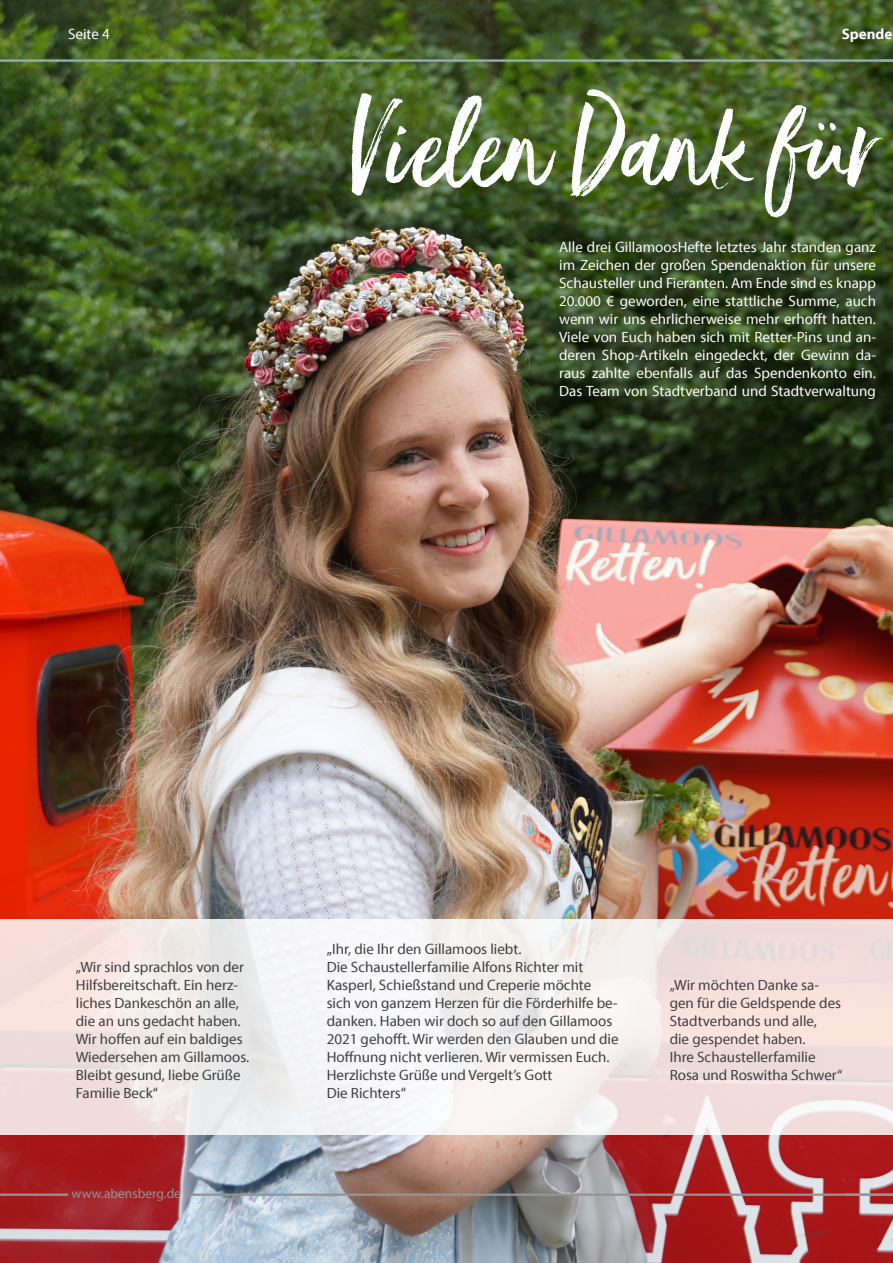
<style>
.page{position:relative;width:893px;height:1263px;background:#fff}
.page>*{position:absolute;margin:0;border:0;box-sizing:border-box;transform-origin:0 0}
.Überschrift{font:108px "Ernestand Emily";color:#fdfdfd}
.Text{font:15px/18px "Myriad Pro";color:#3e3e3f}
.Text-2{font:15px/18px "Myriad Pro";color:#fdfdfd;text-align:justify}
.Fuß_Kopfzeile{font:15px "Myriad Pro";color:#fefefe}
.Fuß_Kopfzeile-2{font:700 15px "Myriad Pro";color:#fefefe}
.t1{font:13.5px "Myriad Pro";color:#939598}
</style>
<div class="page">
<img style="left:0;top:0;width:893px;height:1263px">
<hr style="left:186px;top:1193px;width:707px;height:3px;background:#939598">
<hr style="left:0;top:1193px;width:68px;height:3px;background:#939598">
<hr style="left:0;top:59px;width:893px;height:3px;background:#91adb0">
<svg style="left:0;top:919px;width:893px;height:216px"></svg>
<p class="Fuß_Kopfzeile" style="left:68px;top:24px;width:43px">Seite 4</p>
<p class="Fuß_Kopfzeile-2" style="left:842px;top:24px;width:52px">Spende</p>
<p class="Überschrift" style="left:349px;top:80px;width:530px">Vielen Dank für</p>
<p class="Text-2" style="left:559px;top:238px;width:318px">Alle drei GillamoosHefte letztes Jahr standen ganz im Zeichen der großen Spendenaktion für unsere Schausteller und Fieranten. Am Ende sind es knapp 20.000 € geworden, eine stattliche Summe, auch wenn wir uns ehrlicherweise mehr erhofft hatten.<br>Viele von Euch haben sich mit Retter-Pins und an&shy;deren Shop-Artikeln eingedeckt, der Gewinn da&shy;raus zahlte ebenfalls auf das Spendenkonto ein.<br>Das Team von Stadtverband und Stadtverwaltung</p>
<p class="Text" style="left:76px;top:958px;width:175px">„Wir sind sprachlos von der<br>Hilfsbereitschaft. Ein herz&shy;liches Dankeschön an alle, die an uns gedacht haben.<br>Wir hoffen auf ein baldiges<br>Wiedersehen am Gillamoos.</p>
<p class="Text" style="left:76px;top:1066px;width:166px">Bleibt gesund, liebe Grüße</p>
<p class="Text" style="left:76px;top:1084px;width:84px">Familie Beck“</p>
<p class="t1" style="left:72px;top:1185px;width:111px">www.abensberg.de</p>
<p class="Text" style="left:327px;top:940px;width:196px">„Ihr, die Ihr den Gillamoos liebt.</p>
<p class="Text" style="left:327px;top:958px;width:293px">Die Schaustellerfamilie Alfons Richter mit Kasperl, Schießstand und Creperie möchte sich von ganzem Herzen für die Förderhilfe be&shy;danken. Haben wir doch so auf den Gillamoos 2021 gehofft. Wir werden den Glauben und die Hoffnung nicht verlieren. Wir vermissen Euch.</p>
<p class="Text" style="left:327px;top:1066px;width:227px">Herzlichste Grüße und Vergelt’s Gott</p>
<p class="Text" style="left:327px;top:1084px;width:81px">Die Richters“</p>
<p class="Text" style="left:670px;top:976px;width:173px">„Wir möchten Danke sa&shy;gen für die Geldspende des<br>Stadtverbands und alle,<br>die gespendet haben.</p>
<p class="Text" style="left:670px;top:1048px;width:148px">Ihre Schaustellerfamilie</p>
<p class="Text" style="left:670px;top:1066px;width:174px">Rosa und Roswitha Schwer“</p>
</div>
